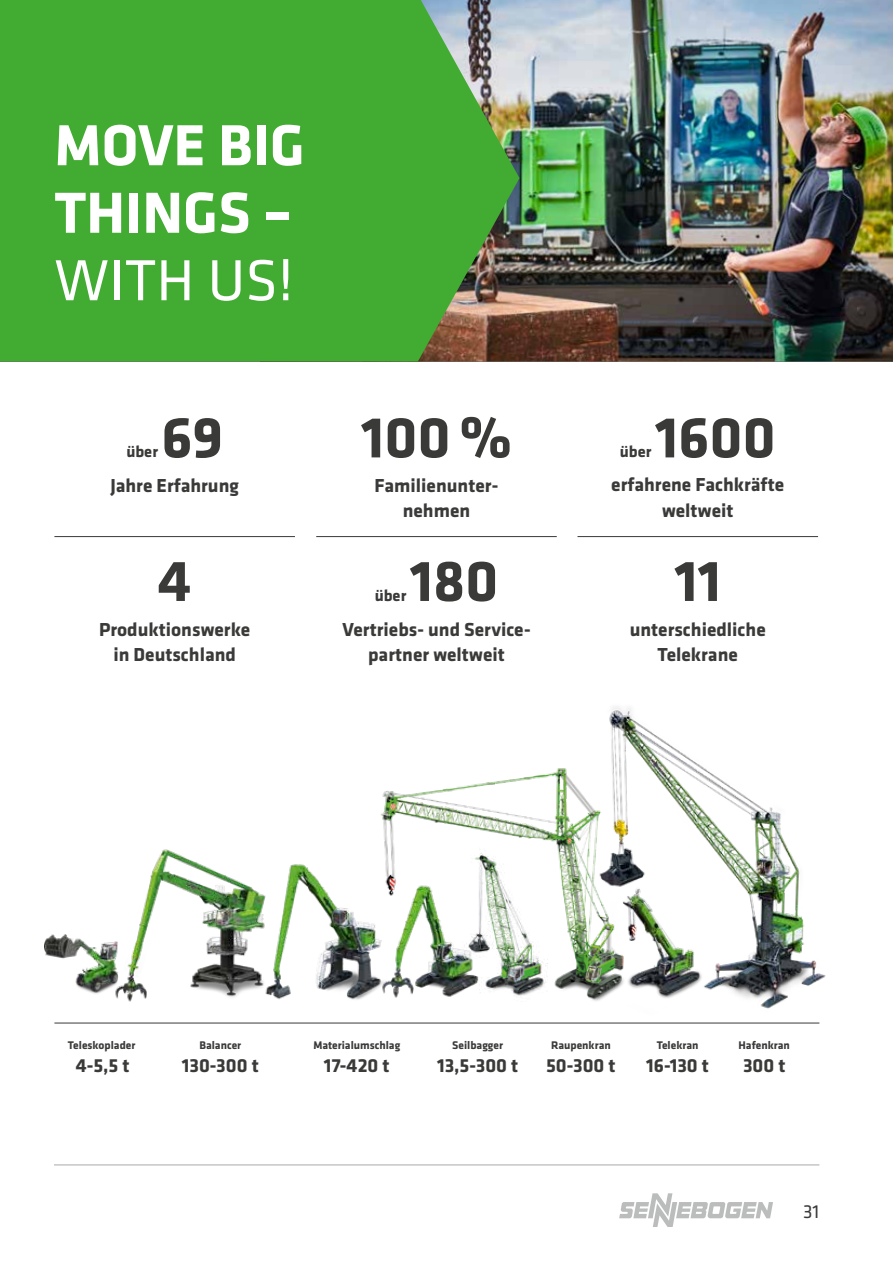
<style>
.page{position:relative;width:893px;height:1263px;background:#fff}
.page>*{position:absolute;margin:0;border:0;box-sizing:border-box;transform-origin:0 0}
.t1{font:700 75px/75px "Klavika Basic";color:#fff}
.t2{font:75px "Klavika Basic";color:#fff}
.t3{font:700 60px "Klavika Basic";color:#3a3a39}
.t4{font:700 60px/67.5px "Klavika Basic";color:#fff}
.t5{font:60px "Klavika Basic";color:#fff}
.t6{font:700 19.65px "Klavika Basic";color:#3a3a39}
.t7{font:700 19.5px/25.5px "Klavika Basic";color:#3a3a39;text-align:center}
.t8{font:19.5px "Klavika Basic";color:#3a3a39}
.t9{font:700 16.5px "Klavika Basic";color:#3a3a39}
.t10{font:700 11.55px "Klavika Basic";color:#3a3a39}
</style>
<div class="page">
<svg style="left:619px;top:1193px;width:154px;height:34px"></svg>
<hr style="left:54px;top:1164px;width:765px;height:1px;background:#c5c6c6">
<img style="left:519px;top:0;width:374px;height:361px">
<svg style="left:0;top:0;width:519px;height:361px;background:#49a637"></svg>
<hr style="left:54px;top:536px;width:241px;height:1px;background:#3a3a39">
<hr style="left:316px;top:536px;width:241px;height:1px;background:#3a3a39">
<hr style="left:577px;top:536px;width:241px;height:1px;background:#3a3a39">
<hr style="left:54px;top:1023px;width:765px;height:1px;background:#3a3a39">
<img style="left:44px;top:934px;width:65px;height:60px">
<img style="left:109px;top:849px;width:147px;height:153px">
<img style="left:256px;top:864px;width:110px;height:136px">
<img style="left:427px;top:1022px;width:133px;height:2px">
<img style="left:380px;top:768px;width:197px;height:228px">
<img style="left:366px;top:848px;width:135px;height:150px">
<img style="left:577px;top:707px;width:249px;height:317px">
<h1 class="t1" style="left:54px;top:78px;width:315px">MOVE BIG<br>THINGS</h1>
<h1 class="t2" style="left:54px;top:220px;width:281px">WITH US</h1>
<h2 class="t4" style="left:54px;top:109px;width:252px">MOVE BIG<br>THINGS –</h2>
<h2 class="t5" style="left:54px;top:241px;width:241px">WITH US!</h2>
<h2 class="t3" style="left:161px;top:394px;width:63px">69</h2>
<p class="t9" style="left:126px;top:440px;width:33px">über</p>
<h2 class="t3" style="left:361px;top:394px;width:152px">100 %</h2>
<h2 class="t3" style="left:655px;top:394px;width:122px">1600</h2>
<p class="t9" style="left:620px;top:440px;width:33px">über</p>
<p class="t7" style="left:110px;top:471px;width:130px">Jahre Erfahrung</p>
<p class="t7" style="left:375px;top:471px;width:125px">Familienunter&shy;nehmen</p>
<p class="t7" style="left:611px;top:471px;width:175px">erfahrene Fachkräfte weltweit</p>
<h2 class="t3" style="left:158px;top:538px;width:35px">4</h2>
<h2 class="t3" style="left:410px;top:538px;width:90px">180</h2>
<p class="t9" style="left:375px;top:583px;width:33px">über</p>
<h2 class="t3" style="left:674px;top:538px;width:48px">11</h2>
<p class="t7" style="left:99px;top:615px;width:153px">Produktionswerke in Deutschland</p>
<p class="t7" style="left:342px;top:615px;width:190px">Vertriebs- und Service&shy;partner weltweit</p>
<p class="t7" style="left:630px;top:615px;width:138px">unterschiedliche<br>Telekrane</p>
<p class="t10" style="left:68px;top:1037px;width:69px">Teleskoplader</p>
<p class="t6" style="left:76px;top:1051px;width:55px">4-5,5 t</p>
<p class="t10" style="left:199px;top:1037px;width:43px">Balancer</p>
<p class="t6" style="left:182px;top:1051px;width:78px">130-300 t</p>
<p class="t10" style="left:313px;top:1037px;width:88px">Materialumschlag</p>
<p class="t6" style="left:324px;top:1051px;width:67px">17-420 t</p>
<p class="t10" style="left:452px;top:1037px;width:52px">Seilbagger</p>
<p class="t6" style="left:437px;top:1051px;width:83px">13,5-300 t</p>
<p class="t10" style="left:551px;top:1037px;width:61px">Raupenkran</p>
<p class="t6" style="left:546px;top:1051px;width:71px">50-300 t</p>
<p class="t10" style="left:657px;top:1037px;width:43px">Telekran</p>
<p class="t6" style="left:646px;top:1051px;width:64px">16-130 t</p>
<p class="t10" style="left:739px;top:1037px;width:53px">Hafenkran</p>
<p class="t6" style="left:743px;top:1051px;width:44px">300 t</p>
<p class="t8" style="left:803px;top:1199px;width:18px">31</p>
</div>
